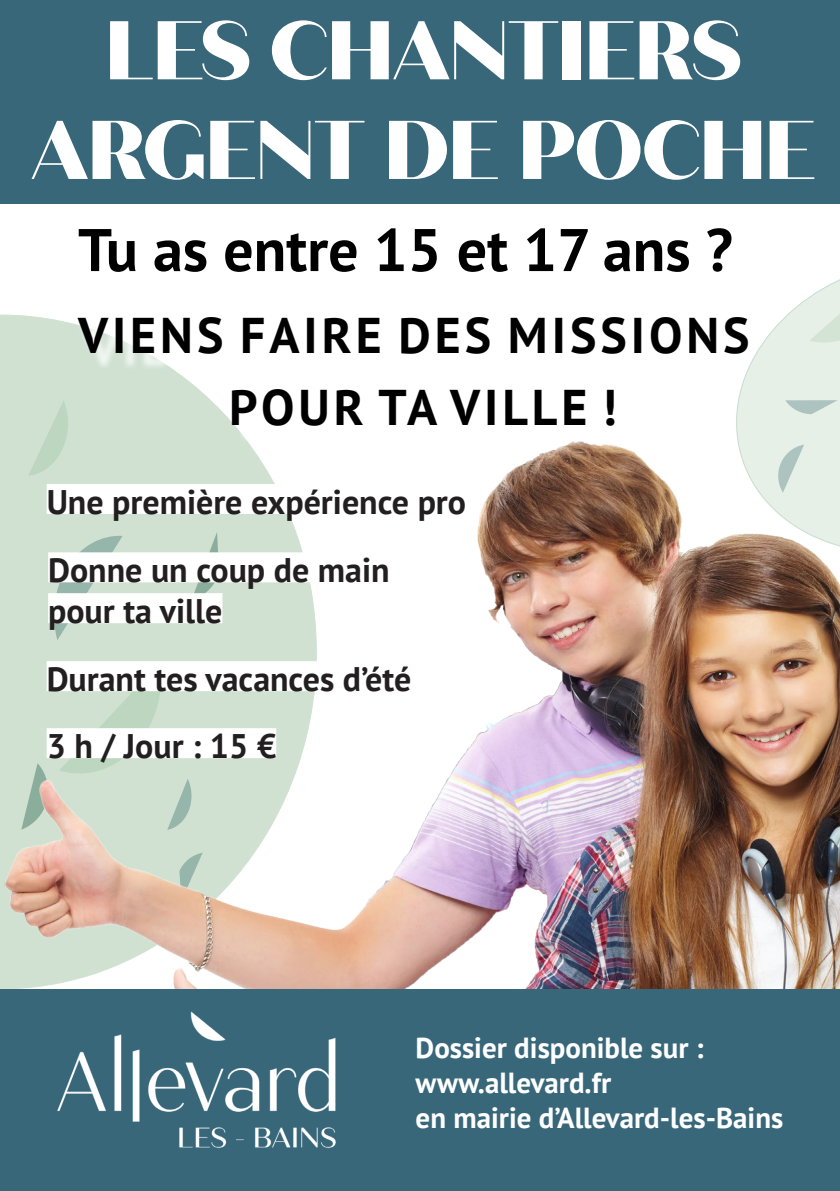
<style>
.page{position:relative;width:840px;height:1191px;background:#fff}
.page>*{position:absolute;margin:0;border:0;box-sizing:border-box;transform-origin:0 0}
.t1{font:900 83px/99.6px "Quiche Sans";color:#fff;text-align:center}
.t2{font:700 60px "PT Sans";color:#000}
.t3{font:700 50px/72px "PT Sans";letter-spacing:.08em;color:#000;text-align:center}
.t4{font:700 34px/40.8px "PT Sans";color:#231f20}
.t5{font:700 29px/34.8px "PT Sans";color:#fff}
</style>
<div class="page">
<div style="left:0;top:314px;width:84px;height:114px;background:#d0e1d2"></div>
<div style="left:72px;top:217px;width:681px;height:208px;background:#fff"></div>
<img style="left:0;top:428px;width:839px;height:561px">
<div style="left:48px;top:552px;width:341px;height:30px;background:#fff"></div>
<div style="left:48px;top:593px;width:174px;height:30px;background:#fff"></div>
<div style="left:47px;top:661px;width:364px;height:30px;background:#fff"></div>
<div style="left:0;top:0;width:839px;height:203px;background:#38677a"></div>
<div style="left:47px;top:728px;width:229px;height:30px;background:#fff"></div>
<svg style="left:718px;top:280px;width:121px;height:292px"></svg>
<div style="left:47px;top:484px;width:419px;height:30px;background:#fff"></div>
<div style="left:0;top:989px;width:839px;height:202px;background:#38677a"></div>
<img style="left:11px;top:988px;width:336px;height:160px">
<p class="t1" style="left:31px;top:2px;width:785px">LES CHANTIERS<br>ARGENT DE POCHE</p>
<p class="t2" style="left:78px;top:210px;width:656px">Tu as entre 15 et 17 ans ?</p>
<p class="t3" style="left:78px;top:299px;width:672px">VIENS FAIRE DES MISSIONS<br>POUR TA VILLE !</p>
<p class="t4" style="left:47px;top:481px;width:420px">Une première expérience pro</p>
<p class="t4" style="left:48px;top:549px;width:343px">Donne un coup de main pour ta ville</p>
<p class="t4" style="left:47px;top:658px;width:366px">Durant tes vacances d’été</p>
<p class="t4" style="left:47px;top:725px;width:231px">3 h / Jour : 15 €</p>
<p class="t5" style="left:415px;top:1030px;width:369px">Dossier disponible sur : www.allevard.fr<br>en mairie d’Allevard-les-Bains</p>
</div>
